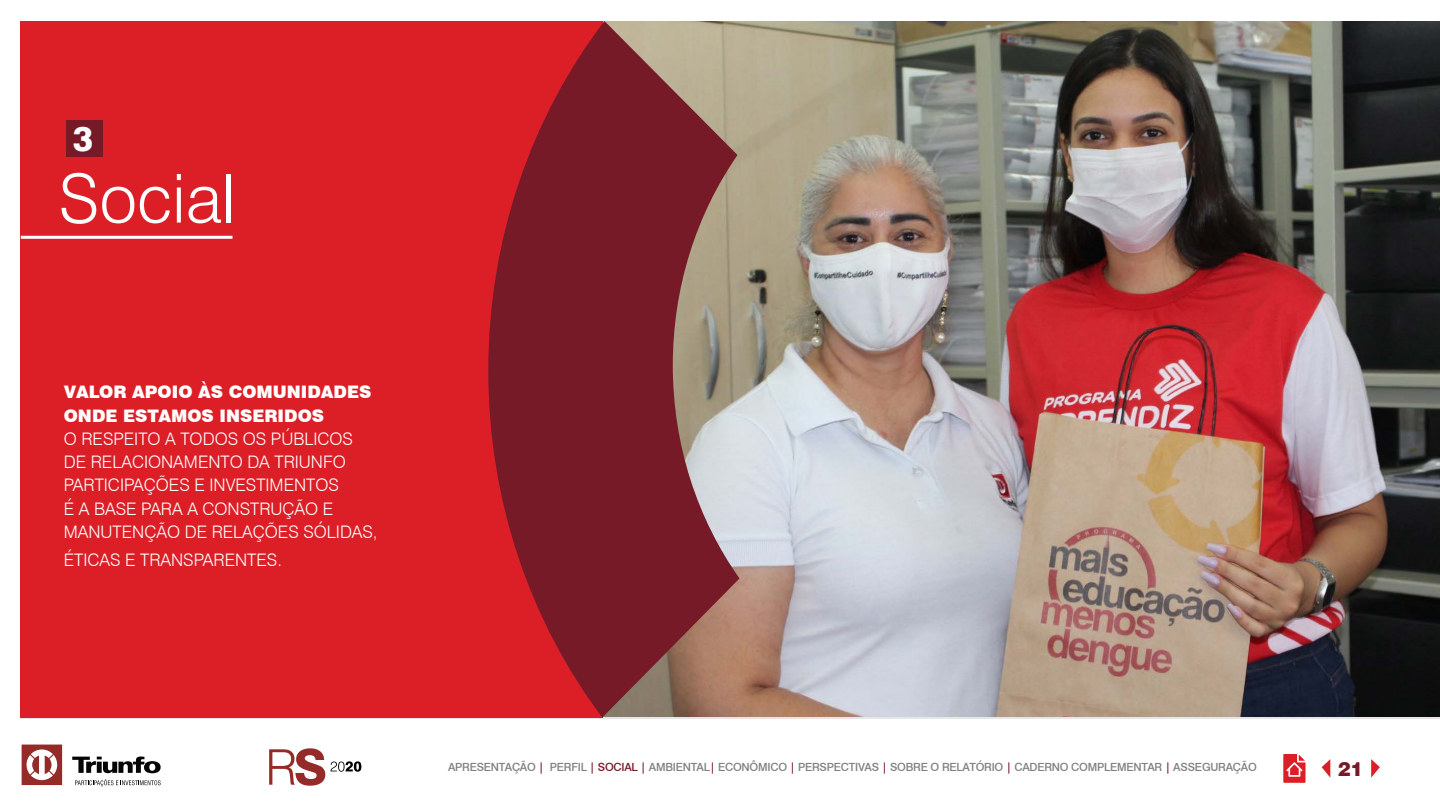
<style>
.page{position:relative;width:1440px;height:810px;background:#fff}
.page>*{position:absolute;margin:0;border:0;box-sizing:border-box;transform-origin:0 0}
.TITULO_CAPITULO{font:300 67.5px "Swiss 721 BT";color:#fff}
.t1{font:800 34.5px "Swiss 721 BT";color:#fff}
.t2{font:900 19.5px "Swiss 721 BT";color:#761a28}
.Subtitulo_vermelho{font:300 17.25px/23.2px "Swiss 721 BT";color:#fff}
.Subtitulo_vermelho-2{font:900 17.25px "Swiss 721 BT";color:#fff}
.t3{font:500 11.25px "Swiss 721 BT";letter-spacing:-.02em;color:#808080}
.s1{font-weight:900}
.s2{color:#761a28}
</style>
<div class="page">
<svg style="left:1283px;top:754px;width:23px;height:29px"></svg>
<svg style="left:1371px;top:759px;width:9px;height:19px"></svg>
<svg style="left:1322px;top:759px;width:8px;height:18px"></svg>
<svg style="left:269px;top:748px;width:92px;height:38px"></svg>
<svg style="left:75px;top:779px;width:86px;height:8px"></svg>
<svg style="left:72px;top:757px;width:89px;height:16px"></svg>
<svg style="left:22px;top:745px;width:40px;height:40px"></svg>
<img style="left:740px;top:22px;width:700px;height:695px">
<div style="left:21px;top:21px;width:582px;height:697px;background:#dc1f27"></div>
<svg style="left:488px;top:21px;width:252px;height:697px;background:#91383e"></svg>
<div style="left:66px;top:120px;width:37px;height:37px;background:#761a28"></div>
<hr style="left:21px;top:236px;width:212px;height:3px;background:#fff">
<p class="t1" style="left:73px;top:118px;width:22px">3</p>
<p class="TITULO_CAPITULO" style="left:58px;top:158px;width:179px">Social</p>
<p class="Subtitulo_vermelho-2" style="left:64px;top:382px;width:309px">VALOR APOIO ÀS COMUNIDADES</p>
<p class="Subtitulo_vermelho" style="left:64px;top:404px;width:315px"><span class="s1">ONDE ESTAMOS INSERIDOS<br></span>O RESPEITO A TODOS OS PÚBLICOS<br>DE RELACIONAMENTO DA TRIUNFO<br>PARTICIPAÇÕES E INVESTIMENTOS<br>É A BASE PARA A CONSTRUÇÃO E<br>MANUTENÇÃO DE RELAÇÕES SÓLIDAS,</p>
<p class="Subtitulo_vermelho" style="left:64px;top:548px;width:220px">ÉTICAS E TRANSPARENTES.</p>
<p class="t3" style="left:448px;top:760px;width:810px">APRESENTAÇÃO <span class="s2">|</span> PERFIL <span class="s2">| SOCIAL |</span> AMBIENTAL<span class="s2">|</span> ECONÔMICO <span class="s2">|</span> PERSPECTIVAS <span class="s2">|</span> SOBRE O RELATÓRIO <span class="s2">|</span> CADERNO COMPLEMENTAR <span class="s2">|</span> ASSEGURAÇÃO</p>
<p class="t2" style="left:1338px;top:757px;width:27px">21</p>
</div>
